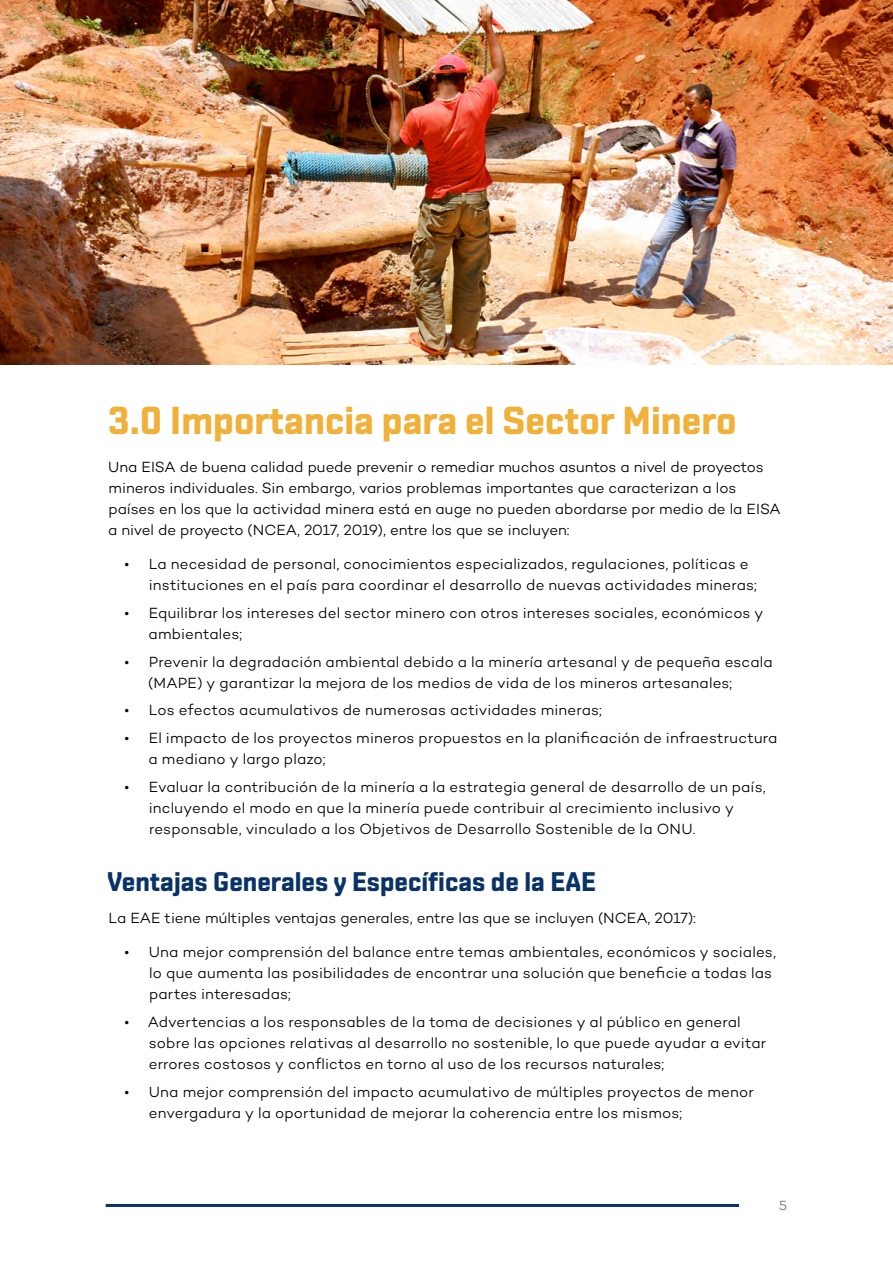
<style>
.page{position:relative;width:893px;height:1263px;background:#fff}
.page>*{position:absolute;margin:0;border:0;box-sizing:border-box;transform-origin:0 0}
.H1_-_chapter_start{font:700 39px "Shentox";color:#f1b039}
.t1{font:700 27px "Shentox";color:#093266}
.t2{font:300 15px/21px "Campton";letter-spacing:.01em;color:#000}
.t3{font:300 13.5px "Campton";color:#696c6d}
</style>
<div class="page">
<hr style="left:106px;top:1204px;width:633px;height:3px;background:#093266">
<img style="left:0;top:0;width:893px;height:365px">
<p class="H1_-_chapter_start" style="left:108px;top:398px;width:630px">3.0 Importancia para el Sector Minero</p>
<p class="t2" style="left:108px;top:456px;width:674px">Una EISA de buena calidad puede prevenir o remediar muchos asuntos a nivel de proyectos mineros individuales. Sin embargo, varios problemas importantes que caracterizan a los países en los que la actividad minera está en auge no pueden abordarse por medio de la EISA a nivel de proyecto (NCEA, 2017, 2019), entre los que se incluyen:</p>
<p class="t2" style="left:149px;top:553px;width:610px;text-indent:-24px">• La necesidad de personal, conocimientos especializados, regulaciones, políticas e instituciones en el país para coordinar el desarrollo de nuevas actividades mineras;</p>
<p class="t2" style="left:149px;top:602px;width:616px;text-indent:-24px">• Equilibrar los intereses del sector minero con otros intereses sociales, económicos y ambientales;</p>
<p class="t2" style="left:148px;top:651px;width:626px;text-indent:-24px">• Prevenir la degradación ambiental debido a la minería artesanal y de pequeña escala (MAPE) y garantizar la mejora de los medios de vida de los mineros artesanales;</p>
<p class="t2" style="left:124px;top:699px;width:479px">• Los efectos acumulativos de numerosas actividades mineras;</p>
<p class="t2" style="left:149px;top:727px;width:630px;text-indent:-24px">• El impacto de los proyectos mineros propuestos en la planificación de infraestructura a mediano y largo plazo;</p>
<p class="t2" style="left:149px;top:776px;width:618px;text-indent:-24px">• Evaluar la contribución de la minería a la estrategia general de desarrollo de un país, incluyendo el modo en que la minería puede contribuir al crecimiento inclusivo y responsable, vinculado a los Objetivos de Desarrollo Sostenible de la ONU.</p>
<h2 class="t1" style="left:107px;top:865px;width:491px">Ventajas Generales y Específicas de la EAE</h2>
<p class="t2" style="left:108px;top:907px;width:589px">La EAE tiene múltiples ventajas generales, entre las que se incluyen (NCEA, 2017):</p>
<p class="t2" style="left:149px;top:941px;width:628px;text-indent:-25px">• Una mejor comprensión del balance entre temas ambientales, económicos y sociales, lo que aumenta las posibilidades de encontrar una solución que beneficie a todas las partes interesadas;</p>
<p class="t2" style="left:149px;top:1011px;width:619px;text-indent:-24px">• Advertencias a los responsables de la toma de decisiones y al público en general sobre las opciones relativas al desarrollo no sostenible, lo que puede ayudar a evitar errores costosos y conflictos en torno al uso de los recursos naturales;</p>
<p class="t2" style="left:149px;top:1081px;width:607px;text-indent:-24px">• Una mejor comprensión del impacto acumulativo de múltiples proyectos de menor envergadura y la oportunidad de mejorar la coherencia entre los mismos;</p>
<p class="t3" style="left:779px;top:1197px;width:9px">5</p>
</div>
